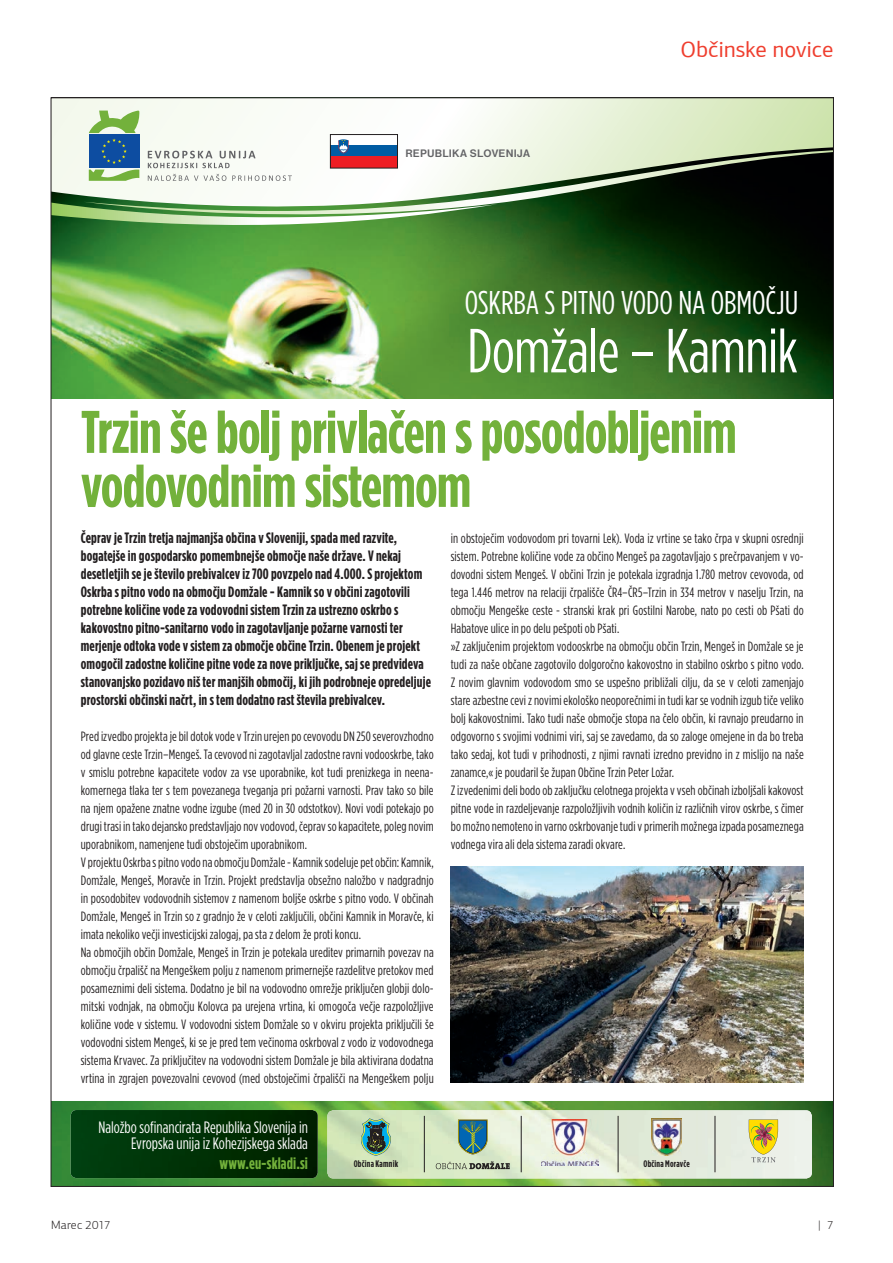
<style>
.page{position:relative;width:893px;height:1263px;background:#fff}
.page>*{position:absolute;margin:0;border:0;box-sizing:border-box;transform-origin:0 0}
.t1{font:62.1px "Gotham Condensed";letter-spacing:-.01em;color:#fff}
.t2{font:700 60px/54px "Gotham Condensed";letter-spacing:-.015em;color:#73b13b}
.t3{font:32.85px "Gotham Condensed";letter-spacing:-.005em;color:#fff}
.t4{font:22.5px "PF Agora Sans Pro";color:#ef3e2e}
.t5{font:16.5px/16.5px "Gotham Condensed";color:#fff;text-align:right}
.t6{font:700 16.5px "Gotham Condensed";letter-spacing:.01em;color:#73b13b}
.t7{font:700 15px/18px "Gotham Condensed";letter-spacing:.01em;color:#231f20}
.t8{font:13.5px/18px "Gotham Condensed";letter-spacing:.01em;color:#231f20}
.t9{font:300 12px "PF Agora Sans Pro";letter-spacing:.01em;color:#231f20}
.t10{font:700 11.25px "Nimbus San DCE";letter-spacing:.025em;color:#636366}
.t11{font:700 9.45px "Gotham Condensed";letter-spacing:.025em;color:#231f20}
</style>
<div class="page">
<img style="left:53px;top:1101px;width:779px;height:84px">
<img style="left:53px;top:234px;width:397px;height:165px">
<img style="left:450px;top:236px;width:382px;height:163px">
<svg style="left:53px;top:211px;width:30px;height:23px"></svg>
<svg style="left:83px;top:211px;width:749px;height:25px;background:#426d39"></svg>
<svg style="left:53px;top:99px;width:779px;height:112px"></svg>
<img style="left:327px;top:1110px;width:485px;height:68px">
<img style="left:71px;top:1110px;width:247px;height:68px">
<svg style="left:148px;top:174px;width:144px;height:7px"></svg>
<svg style="left:148px;top:151px;width:107px;height:17px"></svg>
<div style="left:89px;top:134px;width:50px;height:34px;background:#0d4da1"></div>
<svg style="left:89px;top:111px;width:50px;height:53px"></svg>
<svg style="left:89px;top:170px;width:50px;height:11px"></svg>
<div style="left:330px;top:135px;width:67px;height:11px;background:#fff"></div>
<div style="left:330px;top:146px;width:67px;height:11px;background:#015ca3"></div>
<div style="left:330px;top:157px;width:67px;height:11px;background:#ee1d23"></div>
<div style="left:330px;top:134px;width:68px;height:34px;border:1px solid #231f20"></div>
<svg style="left:338px;top:139px;width:11px;height:14px"></svg>
<img style="left:651px;top:1119px;width:31px;height:36px">
<svg style="left:361px;top:1119px;width:29px;height:36px"></svg>
<svg style="left:458px;top:1119px;width:30px;height:35px"></svg>
<svg style="left:436px;top:1161px;width:74px;height:8px"></svg>
<svg style="left:749px;top:1119px;width:29px;height:43px"></svg>
<img style="left:541px;top:1119px;width:57px;height:47px">
<hr style="left:715px;top:1116px;width:1px;height:56px;background:#231f20">
<hr style="left:618px;top:1116px;width:1px;height:56px;background:#231f20">
<hr style="left:521px;top:1116px;width:1px;height:56px;background:#231f20">
<hr style="left:424px;top:1116px;width:1px;height:56px;background:#231f20">
<img style="left:451px;top:867px;width:353px;height:216px">
<p class="t10" style="left:405px;top:147px;width:126px">REPUBLIKA SLOVENIJA</p>
<h3 class="t4" style="left:680px;top:35px;width:154px">Občinske novice</h3>
<h3 class="t3" style="left:465px;top:284px;width:335px">OSKRBA S PITNO VODO NA OBMOČJU</h3>
<h1 class="t1" style="left:467px;top:315px;width:332px">Domžale – Kamnik</h1>
<h2 class="t2" style="left:81px;top:404px;width:657px">Trzin še bolj privlačen s posodobljenim vodovodnim sistemom</h2>
<p class="t7" style="left:81px;top:528px;width:352px">Čeprav je Trzin tretja najmanjša občina v Sloveniji, spada med razvite, bogatejše in gospodarsko pomembnejše območje naše države. V nekaj desetletjih se je število prebivalcev iz 700 povzpelo nad 4.000. S projektom Oskrba s pitno vodo na območju Domžale - Kamnik so v občini zagotovili potrebne količine vode za vodovodni sistem Trzin za ustrezno oskrbo s kakovostno pitno-sanitarno vodo in zagotavljanje požarne varnosti ter merjenje odtoka vode v sistem za območje občine Trzin. Obenem je projekt omogočil zadostne količine pitne vode za nove priključke, saj se predvideva stanovanjsko pozidavo niš ter manjših območij, ki jih podrobneje opredeljuje prostorski občinski načrt, in s tem dodatno rast števila prebivalcev.</p>
<p class="t8" style="left:81px;top:727px;width:354px">Pred izvedbo projekta je bil dotok vode v Trzin urejen po cevovodu DN 250 severovzhodno od glavne ceste Trzin–Mengeš. Ta cevovod ni zagotavljal zadostne ravni vodooskrbe, tako v smislu potrebne kapacitete vodov za vse uporabnike, kot tudi prenizkega in neena&shy;komernega tlaka ter s tem povezanega tveganja pri požarni varnosti. Prav tako so bile na njem opažene znatne vodne izgube (med 20 in 30 odstotkov). Novi vodi potekajo po drugi trasi in tako dejansko predstavljajo nov vodovod, čeprav so kapacitete, poleg novim uporabnikom, namenjene tudi obstoječim uporabnikom.<br>V projektu Oskrba s pitno vodo na območju Domžale - Kamnik sodeluje pet občin: Kamnik, Domžale, Mengeš, Moravče in Trzin. Projekt predstavlja obsežno naložbo v nadgradnjo in posodobitev vodovodnih sistemov z namenom boljše oskrbe s pitno vodo. V občinah Domžale, Mengeš in Trzin so z gradnjo že v celoti zaključili, občini Kamnik in Moravče, ki imata nekoliko večji investicijski zalogaj, pa sta z delom že proti koncu.<br>Na območjih občin Domžale, Mengeš in Trzin je potekala ureditev primarnih povezav na območju črpališč na Mengeškem polju z namenom primernejše razdelitve pretokov med posameznimi deli sistema. Dodatno je bil na vodovodno omrežje priključen globji dolo&shy;mitski vodnjak, na območju Kolovca pa urejena vrtina, ki omogoča večje razpoložljive količine vode v sistemu. V vodovodni sistem Domžale so v okviru projekta priključili še vodovodni sistem Mengeš, ki se je pred tem večinoma oskrboval z vodo iz vodovodnega sistema Krvavec. Za priključitev na vodovodni sistem Domžale je bila aktivirana dodatna vrtina in zgrajen povezovalni cevovod (med obstoječimi črpališči na Mengeškem polju</p>
<p class="t8" style="left:451px;top:529px;width:354px">in obstoječim vodovodom pri tovarni Lek). Voda iz vrtine se tako črpa v skupni osrednji sistem. Potrebne količine vode za občino Mengeš pa zagotavljajo s prečrpavanjem v vo&shy;dovodni sistem Mengeš. V občini Trzin je potekala izgradnja 1.780 metrov cevovoda, od tega 1.446 metrov na relaciji črpališče ČR4–ČR5–Trzin in 334 metrov v naselju Trzin, na območju Mengeške ceste - stranski krak pri Gostilni Narobe, nato po cesti ob Pšati do Habatove ulice in po delu pešpoti ob Pšati.<br>»Z zaključenim projektom vodooskrbe na območju občin Trzin, Mengeš in Domžale se je tudi za naše občane zagotovilo dolgoročno kakovostno in stabilno oskrbo s pitno vodo.<br>Z novim glavnim vodovodom smo se uspešno približali cilju, da se v celoti zamenjajo stare azbestne cevi z novimi ekološko neoporečnimi in tudi kar se vodnih izgub tiče veliko bolj kakovostnimi. Tako tudi naše območje stopa na čelo občin, ki ravnajo preudarno in odgovorno s svojimi vodnimi viri, saj se zavedamo, da so zaloge omejene in da bo treba tako sedaj, kot tudi v prihodnosti, z njimi ravnati izredno previdno in z mislijo na naše zanamce,« je poudaril še župan Občine Trzin Peter Ložar.<br>Z izvedenimi deli bodo ob zaključku celotnega projekta v vseh občinah izboljšali kakovost pitne vode in razdeljevanje razpoložljivih vodnih količin iz različnih virov oskrbe, s čimer bo možno nemoteno in varno oskrbovanje tudi v primerih možnega izpada posameznega vodnega vira ali dela sistema zaradi okvare.</p>
<p class="t5" style="left:98px;top:1118px;width:211px">Naložbo sofinancirata Republika Slovenija in<br>Evropska unija iz Kohezijskega sklada</p>
<p class="t6" style="left:219px;top:1154px;width:90px">www.eu-skladi.si</p>
<p class="t11" style="left:354px;top:1158px;width:46px">Občina Kamnik</p>
<p class="t11" style="left:643px;top:1158px;width:48px">Občina Moravče</p>
<p class="t9" style="left:51px;top:1218px;width:61px">Marec 2017</p>
<p class="t9" style="left:818px;top:1218px;width:17px">| 7</p>
</div>
